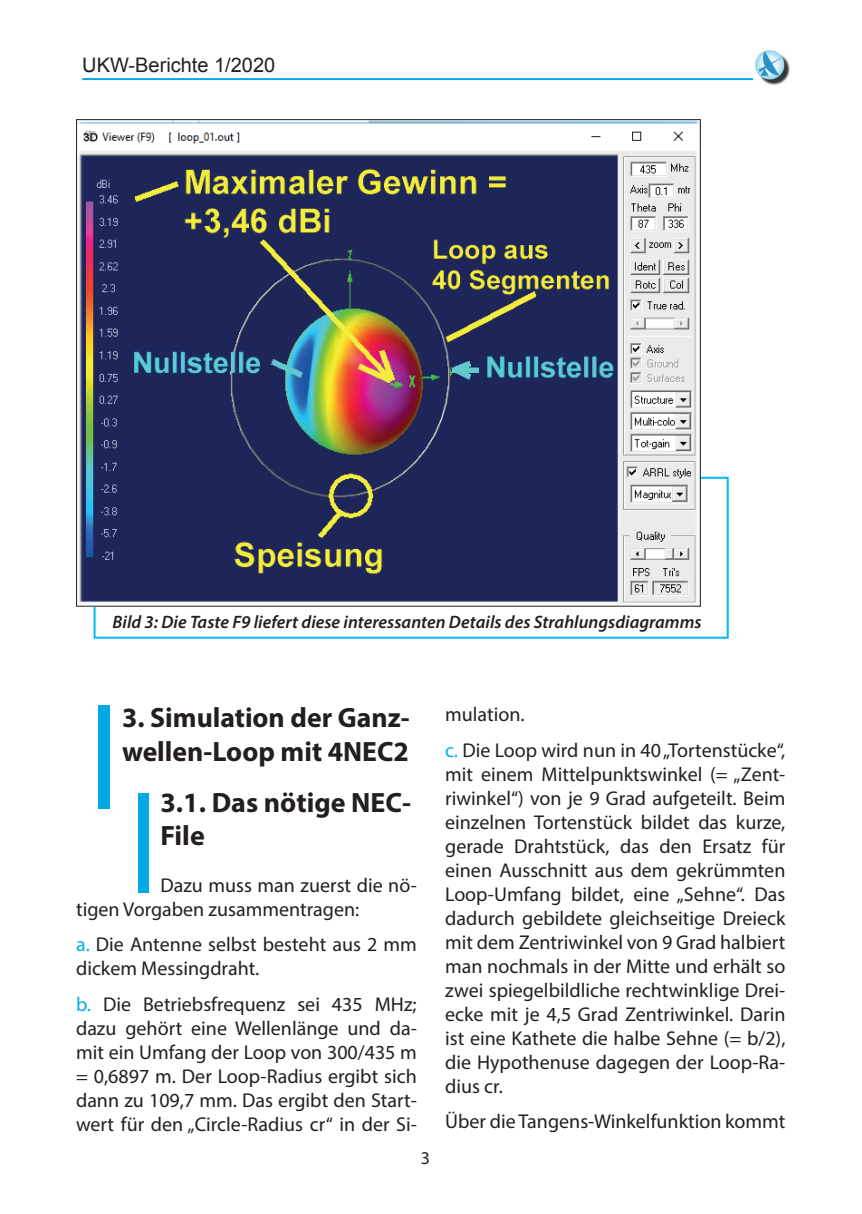
<style>
.page{position:relative;width:862px;height:1214px;background:#fff}
.page>*{position:absolute;margin:0;border:0;box-sizing:border-box;transform-origin:0 0}
.t1{font:700 153.2px "Myriad Pro";color:#00abe5;scale:.49 1}
.t2{font:700 148.2px "Myriad Pro";color:#00abe5;scale:.47 1}
.t3{font:700 28px/33.6px "Myriad Pro";color:#231f20}
.t4{font:20px/24px "Myriad Pro";color:#231f20}
.t5{font:20px "Arial";color:#231f20}
.t6{font:italic 600 18px "Myriad Pro";color:#231f20}
.t7{font:18px "Myriad Pro";color:#231f20}
.s1{color:#00aeef}
</style>
<div class="page">
<hr style="left:82px;top:78px;width:709px;height:2px;background:#00abe5">
<img style="left:754px;top:50px;width:37px;height:35px">
<div style="left:94px;top:476px;width:635px;height:162px;border:2px solid #00baf1"></div>
<img style="left:78px;top:121px;width:621px;height:483px">
<p class="t5" style="left:82px;top:52px;width:195px">UKW-Berichte 1/2020</p>
<p class="t6" style="left:113px;top:610px;width:590px">Bild 3: Die Taste F9 liefert diese interessanten Details des Strahlungsdiagramms</p>
<h1 class="t1" style="left:93px;top:657px;width:45px">I</h1>
<h3 class="t3" style="left:122px;top:700px;width:289px">3. Simulation der Ganz&shy;wellen-Loop mit 4NEC2</h3>
<h2 class="t2" style="left:133px;top:746px;width:44px">I</h2>
<h3 class="t3" style="left:160px;top:784px;width:252px">3.1. Das nötige NEC-<br>File</h3>
<p class="t4" style="left:76px;top:872px;width:342px;text-indent:84px">Dazu muss man zuerst die nö&shy;tigen Vorgaben zusammentragen:</p>
<p class="t4" style="left:76px;top:932px;width:342px"><span class="s1">a.</span> Die Antenne selbst besteht aus 2 mm dickem Messingdraht.</p>
<p class="t4" style="left:76px;top:991px;width:342px;text-align:justify"><span class="s1">b.</span> Die Betriebsfrequenz sei 435 MHz; dazu gehört eine Wellenlänge und da&shy;mit ein Umfang der Loop von 300/435 m = 0,6897 m. Der Loop-Radius ergibt sich dann zu 109,7 mm. Das ergibt den Start&shy;wert für den „Circle-Radius cr“ in der Si-</p>
<p class="t7" style="left:421px;top:1146px;width:11px">3</p>
<p class="t4" style="left:445px;top:696px;width:342px;line-height:35.4px">mulation.<br><span class="s1">c.</span> Die Loop wird nun in 40 „Tortenstücke“,</p>
<p class="t4" style="left:445px;top:761px;width:342px;text-align:justify">mit einem Mittelpunktswinkel (= „Zent&shy;riwinkel“) von je 9 Grad aufgeteilt. Beim einzelnen Tortenstück bildet das kurze, gerade Drahtstück, das den Ersatz für einen Ausschnitt aus dem gekrümmten Loop-Umfang bildet, eine „Sehne“. Das dadurch gebildete gleichseitige Dreieck mit dem Zentriwinkel von 9 Grad halbiert man nochmals in der Mitte und erhält so zwei spiegelbildliche rechtwinklige Drei&shy;ecke mit je 4,5 Grad Zentriwinkel. Darin ist eine Kathete die halbe Sehne (= b/2), die Hypothenuse dagegen der Loop-Ra&shy;dius cr.</p>
<p class="t4" style="left:445px;top:1108px;width:342px">Über die Tangens-Winkelfunktion kommt</p>
</div>
